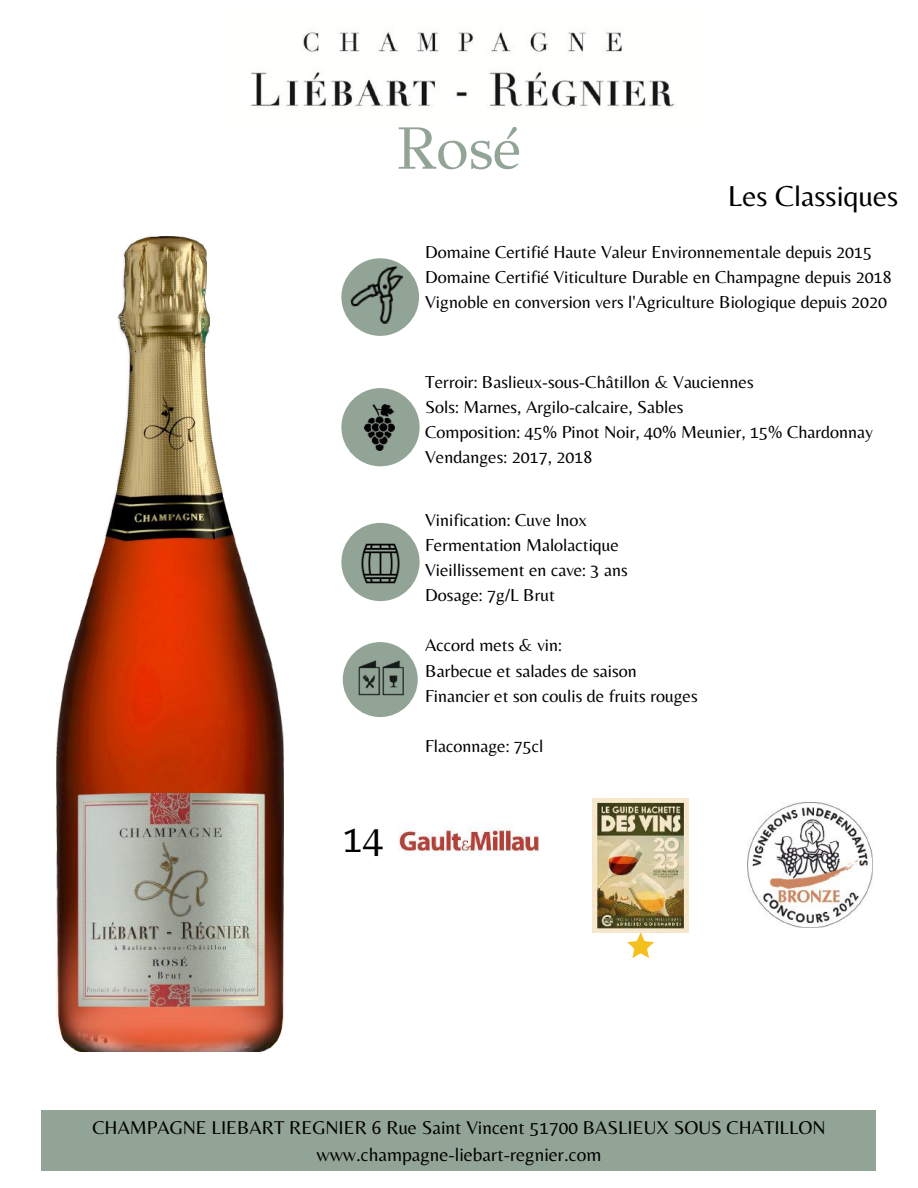
<style>
.page{position:relative;width:918px;height:1188px;background:#fff}
.page>*{position:absolute;margin:0;border:0;box-sizing:border-box;transform-origin:0 0}
.t1{font:60px "GFS Didot";color:#92a496}
.t2{font:40.5px "Belleza";color:#000}
.t3{font:30px "Belleza";color:#000}
.t4{font:19.35px/27px "Belleza";color:#000;text-align:center}
.t5{font:18px/25.2px "Belleza";color:#000}
</style>
<div class="page">
<img style="left:57px;top:236px;width:226px;height:815px">
<img style="left:251px;top:29px;width:425px;height:80px">
<img style="left:398px;top:826px;width:142px;height:30px">
<div style="left:341px;top:388px;width:79px;height:78px;background:#92a496;border-radius:50%"></div>
<img style="left:364px;top:404px;width:31px;height:47px">
<div style="left:341px;top:523px;width:79px;height:78px;background:#92a496;border-radius:50%"></div>
<img style="left:361px;top:543px;width:39px;height:41px">
<div style="left:343px;top:642px;width:75px;height:75px;background:#92a496;border-radius:50%"></div>
<img style="left:345px;top:659px;width:69px;height:42px">
<div style="left:341px;top:258px;width:78px;height:78px;background:#92a496;border-radius:50%"></div>
<img style="left:347px;top:266px;width:62px;height:62px">
<img style="left:748px;top:803px;width:125px;height:125px">
<img style="left:593px;top:798px;width:96px;height:134px">
<svg style="left:627px;top:932px;width:27px;height:26px"></svg>
<div style="left:42px;top:1110px;width:834px;height:60px;background:#92a496"></div>
<h1 class="t1" style="left:397px;top:112px;width:126px">Rosé</h1>
<h3 class="t3" style="left:728px;top:178px;width:172px">Les Classiques</h3>
<p class="t5" style="left:425px;top:239px;width:468px">Domaine Certifié Haute Valeur Environnementale depuis 2015<br>Domaine Certifié Viticulture Durable en Champagne depuis 2018<br>Vignoble en conversion vers l'Agriculture Biologique depuis 2020</p>
<p class="t5" style="left:425px;top:369px;width:449px">Terroir: Baslieux-sous-Châtillon &amp; Vauciennes<br>Sols: Marnes, Argilo-calcaire, Sables<br>Composition: 45% Pinot Noir, 40% Meunier, 15% Chardonnay Vendanges: 2017, 2018</p>
<h2 class="t2" style="left:343px;top:814px;width:42px">14</h2>
<p class="t5" style="left:425px;top:507px;width:204px">Vinification: Cuve Inox<br>Fermentation Malolactique<br>Vieillissement en cave: 3 ans<br>Dosage: 7g/L Brut</p>
<p class="t5" style="left:425px;top:633px;width:274px">Accord mets &amp; vin:<br>Barbecue et salades de saison<br>Financier et son coulis de fruits rouges</p>
<p class="t5" style="left:425px;top:733px;width:120px">Flaconnage: 75cl</p>
<p class="t4" style="left:92px;top:1113px;width:735px">CHAMPAGNE LIEBART REGNIER 6 Rue Saint Vincent 51700 BASLIEUX SOUS CHATILLON www.champagne-liebart-regnier.com</p>
</div>
